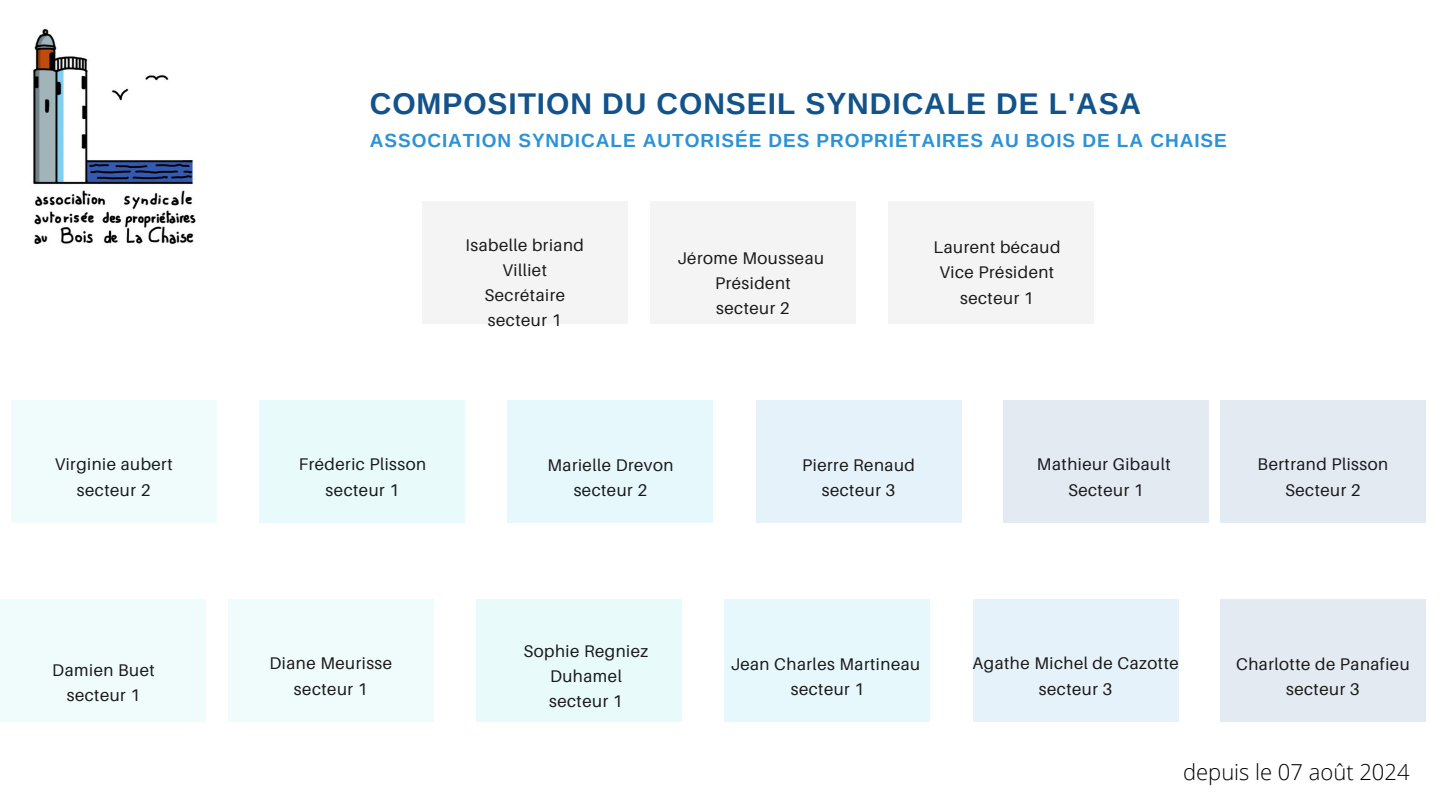
<style>
.page{position:relative;width:1440px;height:810px;background:#fff}
.page>*{position:absolute;margin:0;border:0;box-sizing:border-box;transform-origin:0 0}
.t1{font:700 30px "Arimo";letter-spacing:.03em;color:#13538a}
.t2{font:300 22px "Open Sans";color:#000}
.t3{font:700 19px "Arimo";letter-spacing:.05em;color:#2c92d5}
.t4{font:16.9px/25.3px "Aileron";letter-spacing:.03em;color:#191919;text-align:center}
</style>
<div class="page">
<div style="left:228px;top:599px;width:205px;height:123px;background:#f0fcfc"></div>
<div style="left:477px;top:599px;width:205px;height:123px;background:#e8fafa"></div>
<div style="left:1220px;top:599px;width:206px;height:123px;background:#e3eaf1"></div>
<div style="left:973px;top:599px;width:205px;height:123px;background:#e6f2fa"></div>
<div style="left:725px;top:599px;width:205px;height:123px;background:#e7f8fd"></div>
<div style="left:11px;top:400px;width:205px;height:123px;background:#f0fcfc"></div>
<div style="left:260px;top:400px;width:205px;height:123px;background:#e8fafa"></div>
<div style="left:1003px;top:400px;width:206px;height:123px;background:#e3eaf1"></div>
<div style="left:756px;top:400px;width:205px;height:123px;background:#e6f2fa"></div>
<div style="left:508px;top:400px;width:205px;height:123px;background:#e7f8fd"></div>
<div style="left:889px;top:201px;width:205px;height:123px;background:#f4f4f4"></div>
<div style="left:650px;top:201px;width:206px;height:123px;background:#f4f4f4"></div>
<div style="left:422px;top:201px;width:205px;height:123px;background:#f4f4f4"></div>
<div style="left:1px;top:599px;width:205px;height:123px;background:#f0fcfc"></div>
<img style="left:33px;top:29px;width:163px;height:216px">
<div style="left:1220px;top:400px;width:206px;height:123px;background:#e3eaf1"></div>
<p class="t4" style="left:55px;top:452px;width:119px">Virginie aubert</p>
<p class="t4" style="left:77px;top:477px;width:75px">secteur 2</p>
<p class="t4" style="left:52px;top:657px;width:104px">Damien Buet</p>
<p class="t4" style="left:67px;top:682px;width:75px">secteur 1</p>
<h3 class="t1" style="left:370px;top:87px;width:773px">COMPOSITION DU CONSEIL SYNDICALE DE L'ASA</h3>
<h1 class="t3" style="left:370px;top:130px;width:859px">ASSOCIATION SYNDICALE AUTORISÉE DES PROPRIÉTAIRES AU BOIS DE LA CHAISE</h1>
<p class="t4" style="left:466px;top:232px;width:120px">Isabelle briand<br>Villiet</p>
<p class="t4" style="left:484px;top:282px;width:82px">Secrétaire</p>
<p class="t4" style="left:488px;top:308px;width:75px">secteur 1</p>
<p class="t4" style="left:678px;top:245px;width:148px">Jérome Mousseau</p>
<p class="t4" style="left:715px;top:270px;width:77px">Président</p>
<p class="t4" style="left:716px;top:295px;width:75px">secteur 2</p>
<p class="t4" style="left:934px;top:234px;width:128px">Laurent bécaud</p>
<p class="t4" style="left:940px;top:259px;width:116px">Vice Président</p>
<p class="t4" style="left:960px;top:285px;width:75px">secteur 1</p>
<p class="t4" style="left:299px;top:452px;width:129px">Fréderic Plisson</p>
<p class="t4" style="left:326px;top:477px;width:75px">secteur 1</p>
<p class="t4" style="left:547px;top:452px;width:128px">Marielle Drevon</p>
<p class="t4" style="left:574px;top:477px;width:75px">secteur 2</p>
<p class="t4" style="left:802px;top:452px;width:114px">Pierre Renaud</p>
<p class="t4" style="left:822px;top:477px;width:75px">secteur 3</p>
<p class="t4" style="left:1037px;top:452px;width:135px">Mathieur Gibault</p>
<p class="t4" style="left:1068px;top:477px;width:77px">Secteur 1</p>
<p class="t4" style="left:1258px;top:452px;width:132px">Bertrand Plisson</p>
<h2 class="t4" style="left:1285px;top:477px;width:77px">Secteur 2</h2>
<p class="t4" style="left:269px;top:650px;width:124px">Diane Meurisse</p>
<p class="t4" style="left:294px;top:676px;width:75px">secteur 1</p>
<p class="t4" style="left:524px;top:638px;width:126px">Sophie Regniez<br>Duhamel</p>
<p class="t4" style="left:549px;top:688px;width:75px">secteur 1</p>
<p class="t4" style="left:731px;top:651px;width:191px">Jean Charles Martineau</p>
<p class="t4" style="left:791px;top:676px;width:75px">secteur 1</p>
<p class="t4" style="left:973px;top:650px;width:208px">Agathe Michel de Cazotte</p>
<p class="t4" style="left:1039px;top:676px;width:75px">secteur 3</p>
<p class="t4" style="left:1236px;top:651px;width:175px">Charlotte de Panafieu</p>
<p class="t4" style="left:1286px;top:676px;width:75px">secteur 3</p>
<p class="t2" style="left:1183px;top:757px;width:228px">depuis le 07 août 2024</p>
</div>
